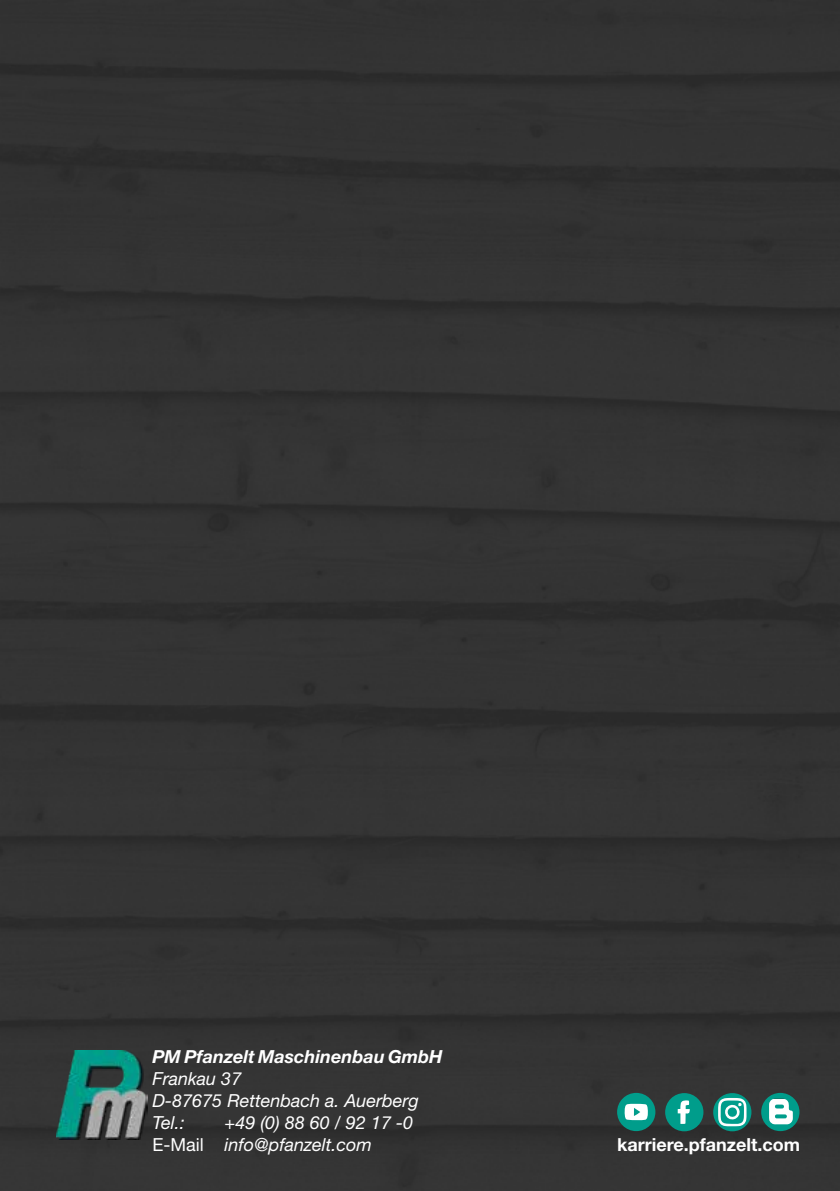
<style>
.page{position:relative;width:840px;height:1191px;background:#fff}
.page>*{position:absolute;margin:0;border:0;box-sizing:border-box;transform-origin:0 0}
.t1{font:italic 18px/22px "Helvetica Neue LT Pro";color:#fff}
.t2{font:italic 700 18px "Helvetica Neue LT Pro";color:#fff}
.t3{font:700 18px "Helvetica Neue LT Pro";color:#fff}
.s1{font-style:normal}
</style>
<div class="page">
<div style="left:0;top:0;width:839px;height:1191px;background:#333"></div>
<img style="left:56px;top:1050px;width:92px;height:89px">
<div style="left:616px;top:1092px;width:39px;height:39px;background:#009d8b;border-radius:50%"></div>
<svg style="left:624px;top:1103px;width:23px;height:17px"></svg>
<div style="left:664px;top:1093px;width:39px;height:38px;background:#009d8b;border-radius:50%"></div>
<svg style="left:677px;top:1100px;width:12px;height:24px"></svg>
<svg style="left:712px;top:1093px;width:39px;height:38px"></svg>
<svg style="left:717px;top:1097px;width:29px;height:29px"></svg>
<svg style="left:760px;top:1092px;width:39px;height:39px"></svg>
<p class="t2" style="left:152px;top:1045px;width:291px">PM Pfanzelt Maschinenbau GmbH</p>
<p class="t1" style="left:152px;top:1067px;width:268px">Frankau 37<br>D-87675 Rettenbach a. Auerberg<br>Tel.:</p>
<p class="t1" style="left:152px;top:1111px;width:262px;text-indent:72px">+49 (0) 88 60 / 92 17 -0<br><span class="s1">E-Mail</span> info@pfanzelt.com</p>
<p class="t3" style="left:616px;top:1133px;width:184px">karriere.pfanzelt.com</p>
</div>
